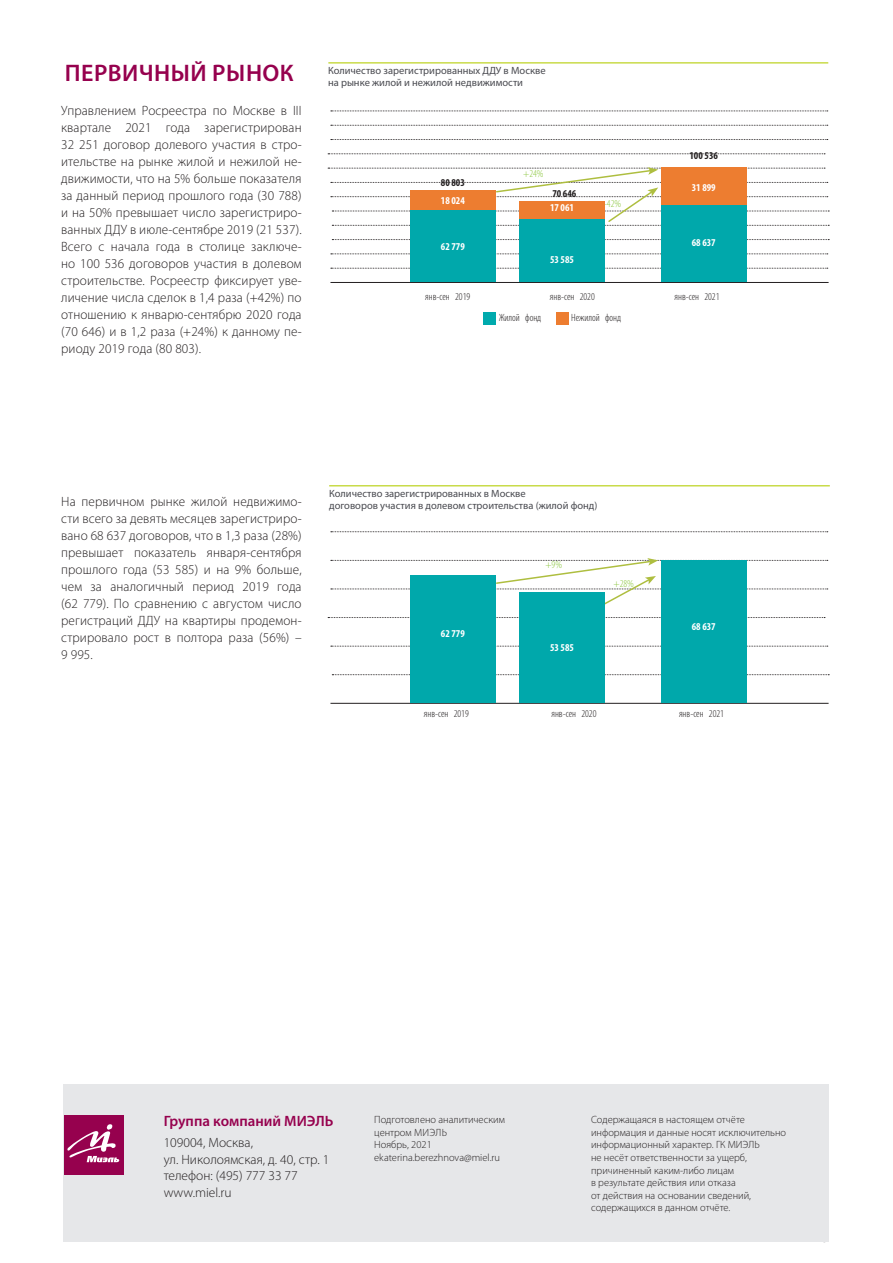
<style>
.page{position:relative;width:893px;height:1263px;background:#fff}
.page>*{position:absolute;margin:0;border:0;box-sizing:border-box;transform-origin:0 0}
.t1{font:600 24px "Myriad Pro";letter-spacing:.02em;color:#96014e}
.t2{font:600 15px "Myriad Pro";color:#96014e}
.t3{font:300 13.5px/17px "Myriad Pro";letter-spacing:.01em;color:#231f20;text-align:justify}
.t4{font:300 10.5px/12.6px "Myriad Pro";color:#231f20}
.t5{font:10.5px/12px "Myriad Pro";color:#494a50}
.t6{font:300 condensed 10.5px "Myriad Pro";color:#231f20}
.t7{font:700 condensed 10.5px "Myriad Pro";color:#fff}
.t8{font:700 condensed 10.5px "Myriad Pro";color:#231f20}
.t9{font:300 condensed 10.5px "Myriad Pro";color:#8bc63e}
</style>
<div class="page">
<hr style="left:329px;top:485px;width:501px;height:1px;background:#c9db49">
<hr style="left:330px;top:703px;width:499px;height:1px;background:#231f20">
<hr style="left:330px;top:282px;width:499px;height:1px;background:#231f20">
<svg style="left:332px;top:674px;width:497px;height:1px"></svg>
<svg style="left:332px;top:239px;width:497px;height:1px"></svg>
<svg style="left:331px;top:253px;width:497px;height:1px"></svg>
<svg style="left:331px;top:268px;width:497px;height:1px"></svg>
<svg style="left:331px;top:125px;width:497px;height:1px"></svg>
<svg style="left:331px;top:646px;width:497px;height:1px"></svg>
<svg style="left:331px;top:531px;width:497px;height:1px"></svg>
<svg style="left:331px;top:111px;width:497px;height:1px"></svg>
<svg style="left:331px;top:139px;width:497px;height:1px"></svg>
<svg style="left:328px;top:617px;width:497px;height:1px"></svg>
<svg style="left:328px;top:153px;width:497px;height:1px"></svg>
<div style="left:64px;top:1084px;width:765px;height:158px;background:#e6e7e9"></div>
<div style="left:64px;top:1115px;width:59px;height:60px;background:#96014e"></div>
<svg style="left:67px;top:1124px;width:52px;height:38px"></svg>
<svg style="left:331px;top:558px;width:497px;height:48px"></svg>
<svg style="left:328px;top:167px;width:501px;height:59px"></svg>
<div style="left:410px;top:575px;width:85px;height:128px;background:#00a8ab"></div>
<div style="left:410px;top:210px;width:85px;height:72px;background:#00a8ab"></div>
<div style="left:410px;top:191px;width:85px;height:19px;background:#ed7d30"></div>
<div style="left:519px;top:593px;width:86px;height:110px;background:#00a8ab"></div>
<div style="left:519px;top:219px;width:86px;height:63px;background:#00a8ab"></div>
<div style="left:519px;top:201px;width:86px;height:18px;background:#ed7d30"></div>
<div style="left:661px;top:561px;width:85px;height:142px;background:#00a8ab"></div>
<div style="left:661px;top:205px;width:85px;height:77px;background:#00a8ab"></div>
<div style="left:661px;top:167px;width:85px;height:38px;background:#ed7d30"></div>
<div style="left:483px;top:312px;width:13px;height:13px;background:#00aaad"></div>
<div style="left:556px;top:312px;width:12px;height:13px;background:#ed7d30"></div>
<hr style="left:328px;top:62px;width:500px;height:2px;background:#c9db49">
<p class="t1" style="left:65px;top:57px;width:230px">ПЕРВИЧНЫЙ РЫНОК</p>
<p class="t3" style="left:61px;top:102px;width:242px">Управлением Росреестра по Москве в III квартале 2021 года зарегистрирован 32 251 договор долевого участия в стро&shy;ительстве на рынке жилой и нежилой не&shy;движимости, что на 5% больше показателя за данный период прошлого года (30 788) и на 50% превышает число зарегистриро&shy;ванных ДДУ в июле-сентябре 2019 (21 537).</p>
<p class="t3" style="left:61px;top:238px;width:242px">Всего с начала года в столице заключе&shy;но 100 536 договоров участия в долевом строительстве. Росреестр фиксирует уве&shy;личение числа сделок в 1,4 раза (+42%) по отношению к январю-сентябрю 2020 года (70 646) и в 1,2 раза (+24%) к данному пе&shy;риоду 2019 года (80 803).</p>
<p class="t5" style="left:328px;top:65px;width:219px">Количество зарегистрированных ДДУ в Москве на рынке жилой и нежилой недвижимости</p>
<p class="t8" style="left:441px;top:176px;width:26px">80 803</p>
<p class="t7" style="left:441px;top:194px;width:26px">18 024</p>
<p class="t7" style="left:441px;top:239px;width:26px">62 779</p>
<p class="t9" style="left:523px;top:168px;width:22px">+24%</p>
<p class="t8" style="left:552px;top:187px;width:26px">70 646</p>
<p class="t7" style="left:550px;top:201px;width:26px">17 061</p>
<p class="t7" style="left:550px;top:253px;width:26px">53 585</p>
<p class="t9" style="left:601px;top:197px;width:22px">+42%</p>
<p class="t8" style="left:689px;top:149px;width:30px">100 536</p>
<p class="t7" style="left:692px;top:181px;width:26px">31 899</p>
<p class="t7" style="left:692px;top:236px;width:26px">68 637</p>
<p class="t6" style="left:425px;top:291px;width:47px">янв-сен 2019</p>
<p class="t6" style="left:550px;top:291px;width:47px">янв-сен 2020</p>
<p class="t6" style="left:674px;top:291px;width:47px">янв-сен 2021</p>
<p class="t6" style="left:499px;top:312px;width:44px">Жилой фонд</p>
<p class="t6" style="left:571px;top:312px;width:51px">Нежилой фонд</p>
<p class="t3" style="left:61px;top:493px;width:242px">На первичном рынке жилой недвижимо&shy;сти всего за девять месяцев зарегистриро&shy;вано 68 637 договоров, что в 1,3 раза (28%) превышает показатель января-сентября прошлого года (53 585) и на 9% больше, чем за аналогичный период 2019 года (62 779). По сравнению с августом число регистраций ДДУ на квартиры продемон&shy;стрировало рост в полтора раза (56%) – 9 995.</p>
<p class="t5" style="left:329px;top:487px;width:270px">Количество зарегистрированных в Москве<br>договоров участия в долевом строительства (жилой фонд)</p>
<p class="t7" style="left:441px;top:627px;width:26px">62 779</p>
<p class="t9" style="left:545px;top:558px;width:18px">+9%</p>
<p class="t7" style="left:550px;top:641px;width:26px">53 585</p>
<p class="t9" style="left:613px;top:577px;width:22px">+28%</p>
<p class="t7" style="left:692px;top:620px;width:26px">68 637</p>
<p class="t6" style="left:424px;top:707px;width:47px">янв-сен 2019</p>
<p class="t6" style="left:551px;top:707px;width:47px">янв-сен 2020</p>
<p class="t6" style="left:679px;top:707px;width:47px">янв-сен 2021</p>
<p class="t2" style="left:164px;top:1112px;width:171px">Группа компаний МИЭЛЬ</p>
<p class="t3" style="left:164px;top:1134px;width:167px;line-height:16.5px">109004, Москва,<br>ул. Николоямская, д. 40, стр. 1</p>
<p class="t3" style="left:164px;top:1167px;width:136px">телефон: (495) 777 33 77</p>
<p class="t3" style="left:164px;top:1183px;width:69px">www.miel.ru</p>
<p class="t4" style="left:374px;top:1113px;width:132px">Подготовлено аналитическим центром МИЭЛЬ</p>
<p class="t4" style="left:374px;top:1138px;width:59px">Ноябрь, 2021</p>
<p class="t4" style="left:374px;top:1151px;width:127px">ekaterina.berezhnova@miel.ru</p>
<p class="t4" style="left:591px;top:1113px;width:197px">Содержащаяся в настоящем отчёте информация и данные носят исключительно информационный характер. ГК МИЭЛЬ</p>
<p class="t4" style="left:591px;top:1151px;width:162px">не несёт ответственности за ущерб, причиненный каким-либо лицам<br>в результате действия или отказа<br>от действия на основании сведений, содержащихся в данном отчёте.</p>
</div>
